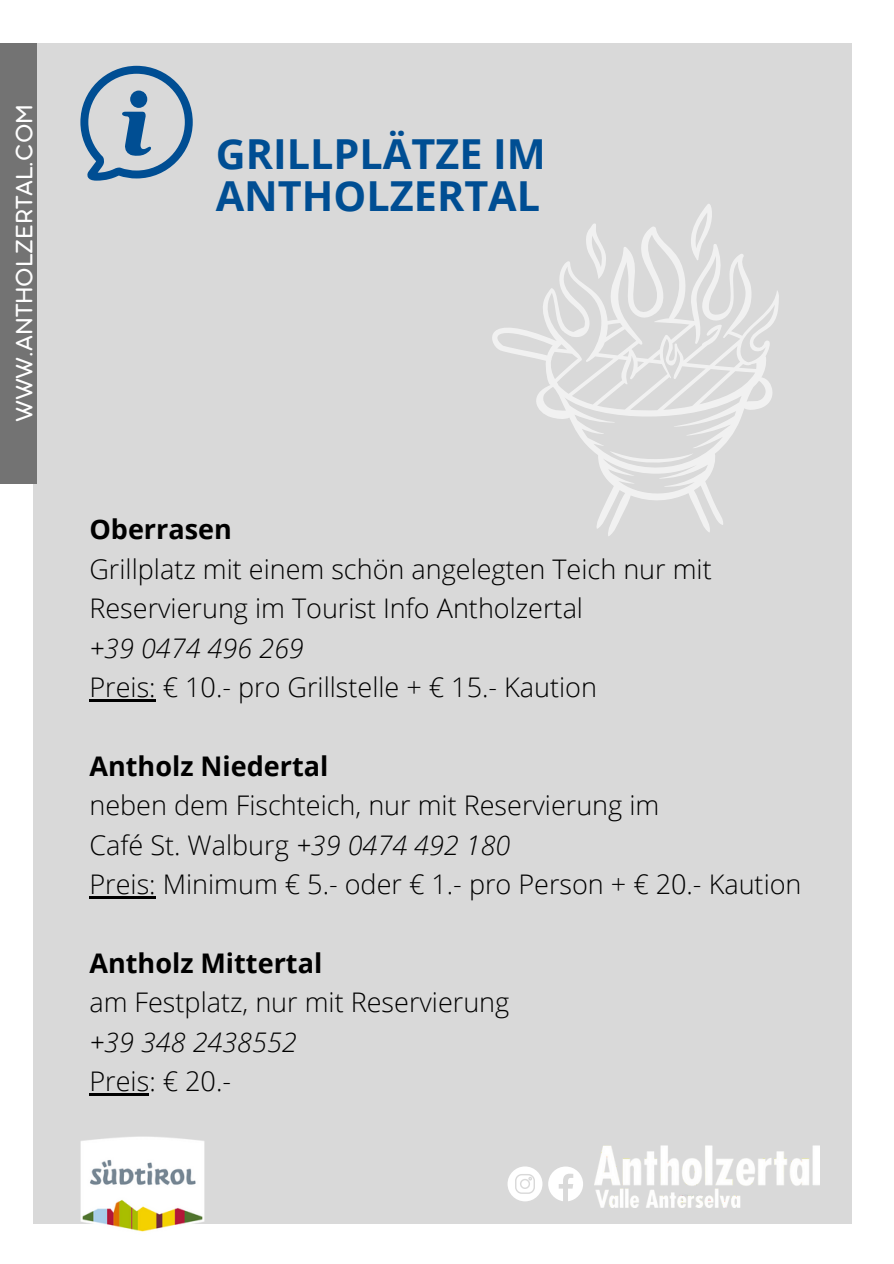
<style>
.page{position:relative;width:894px;height:1264px;background:#fff}
.page>*{position:absolute;margin:0;border:0;box-sizing:border-box;transform-origin:0 0}
.t1{font:700 41.4px "Open Sans";color:#004e93}
.t2{font:300 27px/39.5px "Open Sans";color:#000}
.t3{font:700 27px "Open Sans";color:#000}
.t4{font:italic 300 27px "Open Sans";color:#000}
.t5{font:25.8px "Aristotelica Pro Tx";color:#fff}
.s1{font-style:italic}
</style>
<div class="page">
<div style="left:33px;top:43px;width:817px;height:1180px;background:#d9d9d9"></div>
<img style="left:594px;top:1145px;width:224px;height:62px">
<img style="left:80px;top:1136px;width:124px;height:96px">
<svg style="left:80px;top:66px;width:113px;height:115px"></svg>
<svg style="left:548px;top:1166px;width:35px;height:35px"></svg>
<svg style="left:507px;top:1166px;width:35px;height:35px"></svg>
<div style="left:0;top:43px;width:37px;height:440px;background:#737373"></div>
<hr style="left:89px;top:699px;width:67px;height:2px;background:#000">
<hr style="left:89px;top:896px;width:67px;height:2px;background:#000">
<hr style="left:89px;top:1093px;width:60px;height:2px;background:#000">
<svg style="left:492px;top:226px;width:286px;height:310px"></svg>
<svg style="left:584px;top:223px;width:22px;height:56px"></svg>
<svg style="left:683px;top:204px;width:31px;height:56px"></svg>
<svg style="left:609px;top:451px;width:84px;height:15px"></svg>
<p class="t5" style="left:16px;top:422px;width:319px;rotate:-90deg">WWW.ANTHOLZERTAL.COM</p>
<p class="t1" style="left:216px;top:124px;width:331px">GRILLPLÄTZE IM</p>
<p class="t1" style="left:216px;top:167px;width:326px">ANTHOLZERTAL</p>
<p class="t3" style="left:89px;top:510px;width:144px">Oberrasen</p>
<p class="t2" style="left:89px;top:548px;width:623px">Grillplatz mit einem schön angelegten Teich nur mit<br>Reservierung im Tourist Info Antholzertal</p>
<p class="t4" style="left:89px;top:628px;width:216px">+39 0474 496 269</p>
<p class="t2" style="left:89px;top:666px;width:509px">Preis: € 10.- pro Grillstelle + € 15.- Kaution</p>
<p class="t3" style="left:89px;top:747px;width:240px">Antholz Niedertal</p>
<p class="t2" style="left:89px;top:785px;width:571px">neben dem Fischteich, nur mit Reservierung im</p>
<p class="t2" style="left:89px;top:824px;width:422px">Café St. Walburg <span class="s1">+39 0474 492 180</span></p>
<p class="t2" style="left:89px;top:863px;width:713px">Preis: Minimum € 5.- oder € 1.- pro Person + € 20.- Kaution</p>
<p class="t3" style="left:89px;top:944px;width:234px">Antholz Mittertal</p>
<p class="t2" style="left:89px;top:982px;width:421px">am Festplatz, nur mit Reservierung</p>
<p class="t4" style="left:89px;top:1022px;width:209px">+39 348 2438552</p>
<p class="t2" style="left:89px;top:1061px;width:143px">Preis: € 20.-</p>
</div>
